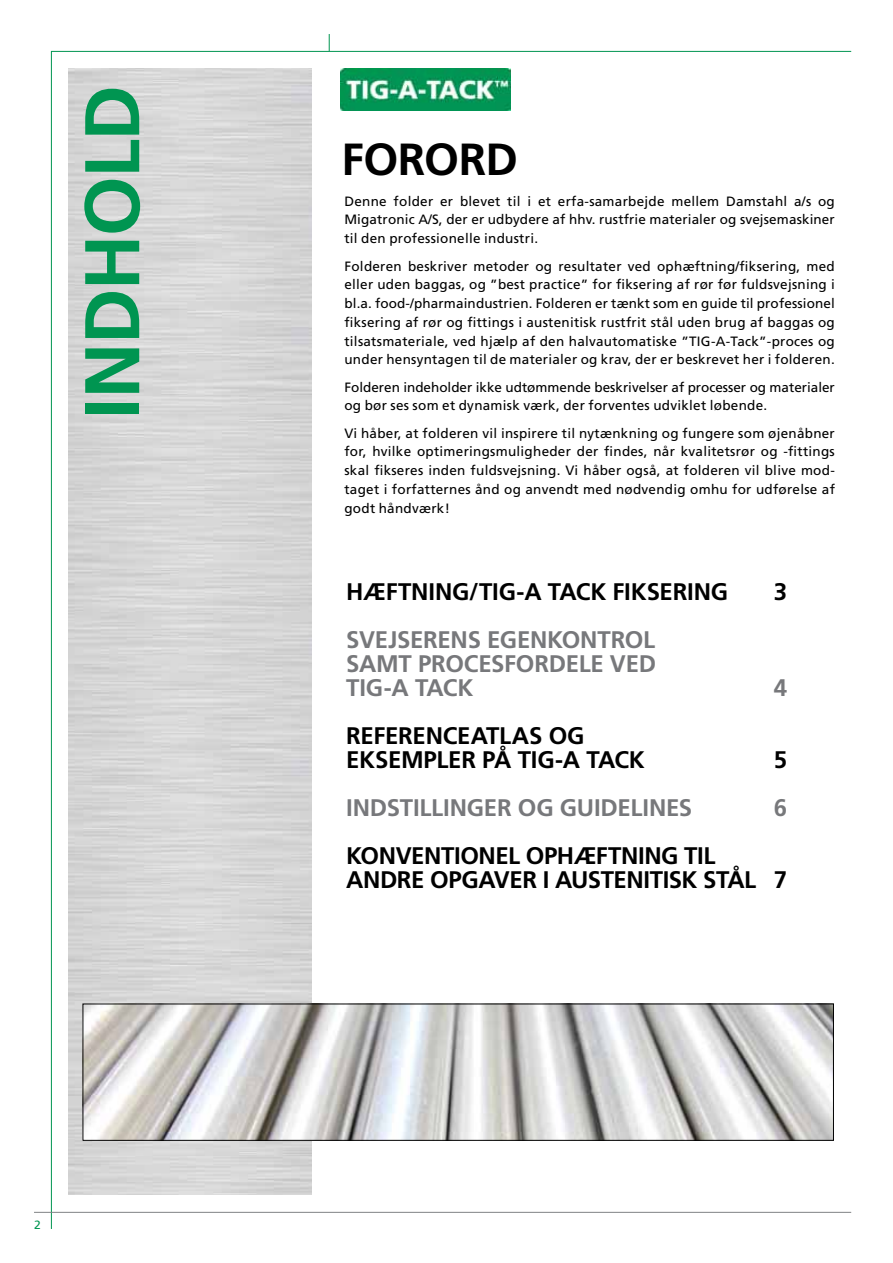
<style>
.page{position:relative;width:893px;height:1263px;background:#fff}
.page>*{position:absolute;margin:0;border:0;box-sizing:border-box;transform-origin:0 0}
.t1{font:700 77.4px "Frutiger LT Pro";letter-spacing:-.02em;color:#009551}
.t2{font:700 45px "Frutiger LT Pro";letter-spacing:-.015em;color:#000}
.t3{font:700 24px/24px "Frutiger LT Pro";letter-spacing:-.015em;color:#000}
.t4{font:700 24px/24px "Frutiger LT Pro";letter-spacing:-.01em;color:#77787b;text-align:justify}
.t5{font:13.5px/18.8px "Frutiger LT Pro";letter-spacing:.02em;color:#000;text-align:justify}
.t6{font:13.5px/18.8px "Frutiger LT Pro";color:#000}
.t7{font:12px "Frutiger LT Pro";color:#009551}
</style>
<div class="page">
<img style="left:68px;top:68px;width:244px;height:1127px">
<img style="left:85px;top:1005px;width:747px;height:134px">
<div style="left:83px;top:1003px;width:751px;height:138px;border:1px solid #000"></div>
<img style="left:340px;top:68px;width:170px;height:43px">
<hr style="left:51px;top:51px;width:1px;height:1178px;background:#009551">
<hr style="left:34px;top:1212px;width:817px;height:1px;background:#808285">
<hr style="left:51px;top:51px;width:800px;height:1px;background:#009551">
<svg style="left:329px;top:34px;width:1px;height:17px"></svg>
<h1 class="t1" style="left:67px;top:419px;width:335px;rotate:-90deg">INDHOLD</h1>
<p class="t7" style="left:34px;top:1218px;width:8px">2</p>
<h2 class="t2" style="left:342px;top:133px;width:178px">FORORD</h2>
<p class="t5" style="left:344px;top:192px;width:492px">Denne folder er blevet til i et erfa-samarbejde mellem Damstahl a/s og Migatronic A/S, der er udbydere af hhv. rustfrie materialer og svejsemaskiner til den professionelle industri.</p>
<p class="t5" style="left:344px;top:256px;width:492px">Folderen beskriver metoder og resultater ved ophæftning/fiksering, med eller uden baggas, og ”best practice” for fiksering af rør før fuldsvejsning i bl.a. food-/pharmaindustrien. Folderen er tænkt som en guide til professionel fiksering af rør og fittings i austenitisk rustfrit stål uden brug af baggas og tilsatsmateriale, ved hjælp af den halvautomatiske ”TIG-A-Tack”-proces og under hensyntagen til de materialer og krav, der er beskrevet her i folderen.</p>
<p class="t6" style="left:344px;top:377px;width:492px">Folderen indeholder ikke udtømmende beskrivelser af processer og materialer og bør ses som et dynamisk værk, der forventes udviklet løbende.</p>
<p class="t5" style="left:344px;top:423px;width:492px">Vi håber, at folderen vil inspirere til nytænkning og fungere som øjenåbner for, hvilke optimeringsmuligheder der findes, når kvalitetsrør og -fittings skal fikseres inden fuldsvejsning. Vi håber også, at folderen vil blive mod&shy;taget i forfatternes ånd og anvendt med nødvendig omhu for udførelse af godt håndværk!</p>
<h3 class="t3" style="left:346px;top:579px;width:384px">HÆFTNING/TIG-A TACK FIKSERING</h3>
<h3 class="t3" style="left:774px;top:579px;width:15px">3</h3>
<h3 class="t4" style="left:346px;top:627px;width:311px">SVEJSERENS EGENKONTROL SAMT PROCESFORDELE VED TIG -A TACK</h3>
<h3 class="t4" style="left:774px;top:675px;width:15px">4</h3>
<h3 class="t3" style="left:346px;top:723px;width:300px">REFERENCEATLAS OG<br>EKSEMPLER PÅ TIG-A TACK</h3>
<h3 class="t3" style="left:774px;top:747px;width:15px">5</h3>
<h3 class="t4" style="left:346px;top:795px;width:348px">INDSTILLINGER OG GUIDELINES</h3>
<h3 class="t4" style="left:774px;top:795px;width:15px">6</h3>
<h3 class="t3" style="left:346px;top:843px;width:442px">KONVENTIONEL OPHÆFTNING TIL<br>ANDRE OPGAVER I AUSTENITISK STÅL 7</h3>
</div>
